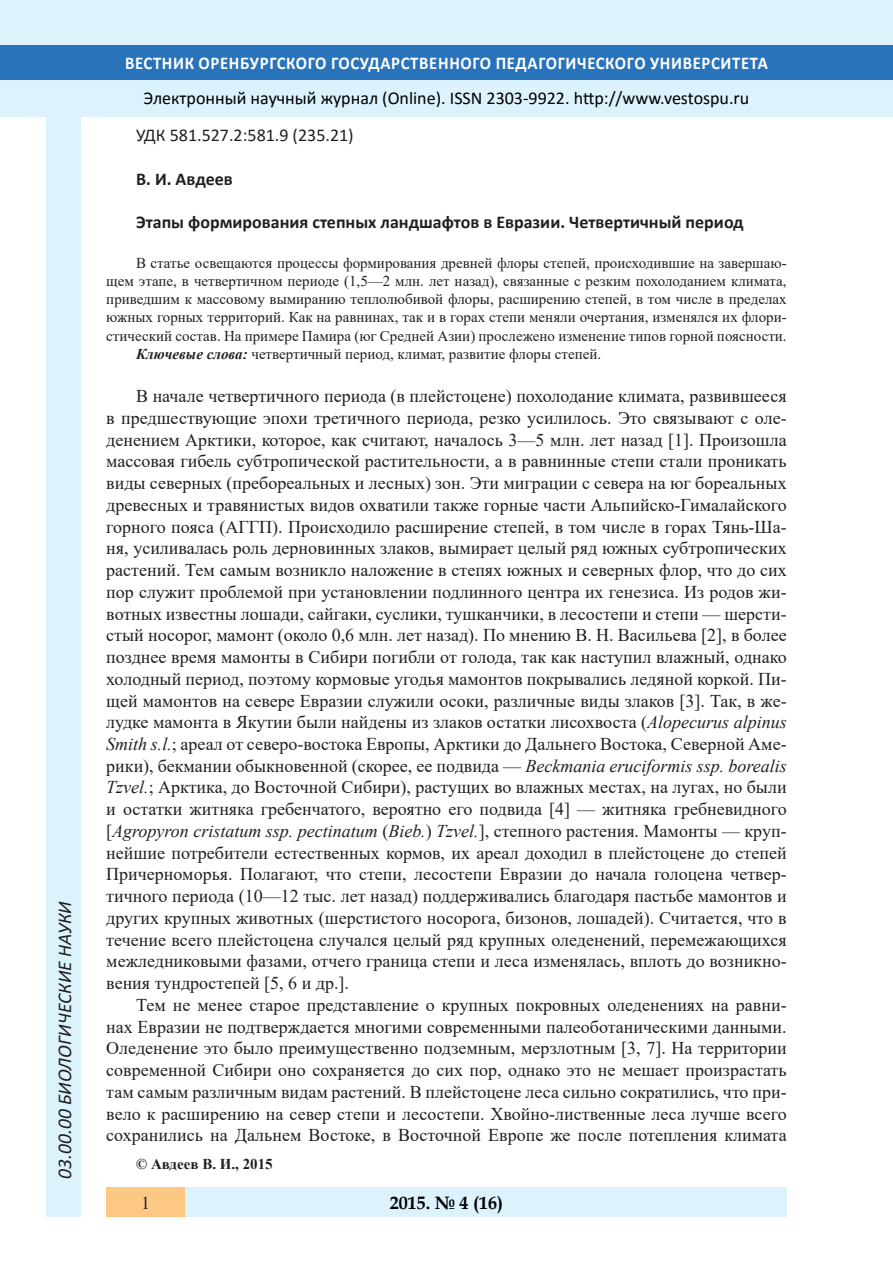
<style>
.page{position:relative;width:893px;height:1263px;background:#fff}
.page>*{position:absolute;margin:0;border:0;box-sizing:border-box;transform-origin:0 0}
.t1{font:italic 19.5px "Calibri";color:#231f20}
.Стиль2{font:18px/21.8px "Times New Roman";color:#231f20;text-align:justify}
.Заголовок_2{font:700 18px "Calibri";color:#231f20}
.t2{font:18px "Calibri";color:#000}
.t3{font:700 18px "Calibri";letter-spacing:.04em;color:#fff;scale:.93 1}
.Заголовок_2-2{font:18px "Calibri";color:#231f20}
.t4{font:700 18px "Book Antiqua";color:#000}
.литература{font:15px/18.1px "Times New Roman";color:#231f20;text-align:justify}
.Стиль2-2{font:700 15px "Times New Roman";color:#231f20}
.s1{font-weight:700;font-style:italic}
.s2{font-style:italic}
</style>
<div class="page">
<div style="left:0;top:0;width:893px;height:116px;background:#dcf2fc"></div>
<div style="left:0;top:45px;width:893px;height:34px;background:#2873ba"></div>
<div style="left:47px;top:116px;width:34px;height:1101px;background:#dcf2fc"></div>
<div style="left:106px;top:1188px;width:681px;height:29px;background:#dcf2fc"></div>
<div style="left:106px;top:1188px;width:79px;height:29px;background:#fdc784"></div>
<p class="t1" style="left:51px;top:1179px;width:279px;rotate:-90deg">03.00.00 БИОЛОГИЧЕСКИЕ НАУКИ</p>
<p class="t3" style="left:125px;top:50px;width:693px">ВЕСТНИК ОРЕНБУРГСКОГО ГОСУДАРСТВЕННОГО ПЕДАГОГИЧЕСКОГО УНИВЕРСИТЕТА</p>
<p class="t2" style="left:144px;top:85px;width:607px">Электронный научный журнал (Online). ISSN 2303-9922. http://www.vestospu.ru</p>
<p class="Заголовок_2-2" style="left:136px;top:123px;width:219px">УДК 581.527.2:581.9 (235.21)</p>
<p class="Заголовок_2" style="left:136px;top:166px;width:98px">В. И. Авдеев</p>
<p class="Заголовок_2" style="left:136px;top:209px;width:609px">Этапы формирования степных ландшафтов в Евразии. Четвертичный период</p>
<p class="литература" style="left:106px;top:253px;width:682px;text-indent:30px">В статье освещаются процессы формирования древней флоры степей, происходившие на завершаю&shy;щем этапе, в четвертичном периоде (1,5—2 млн. лет назад), связанные с резким похолоданием климата, приведшим к массовому вымиранию теплолюбивой флоры, расширению степей, в том числе в пределах южных горных территорий. Как на равнинах, так и в горах степи меняли очертания, изменялся их флори&shy;стический состав. На примере Памира (юг Средней Азии) прослежено изменение типов горной поясности.</p>
<p class="литература" style="left:136px;top:344px;width:467px"><span class="s1">Ключевые слова:</span> четвертичный период, климат, развитие флоры степей.</p>
<p class="Стиль2" style="left:106px;top:385px;width:682px;text-indent:30px">В начале четвертичного периода (в плейстоцене) похолодание климата, развившееся в предшествующие эпохи третичного периода, резко усилилось. Это связывают с оле&shy;денением Арктики, которое, как считают, началось 3—5 млн. лет назад [1]. Произошла массовая гибель субтропической растительности, а в равнинные степи стали проникать виды северных (пребореальных и лесных) зон. Эти миграции с севера на юг бореальных древесных и травянистых видов охватили также горные части Альпийско-Гималайского горного пояса (АГГП). Происходило расширение степей, в том числе в горах Тянь-Ша&shy;ня, усиливалась роль дерновинных злаков, вымирает целый ряд южных субтропических растений. Тем самым возникло наложение в степях южных и северных флор, что до сих пор служит проблемой при установлении подлинного центра их генезиса. Из родов жи&shy;вотных известны лошади, сайгаки, суслики, тушканчики, в лесостепи и степи — шерсти&shy;стый носорог, мамонт (около 0,6 млн. лет назад). По мнению В. Н. Васильева [2], в более позднее время мамонты в Сибири погибли от голода, так как наступил влажный, однако холодный период, поэтому кормовые угодья мамонтов покрывались ледяной коркой. Пи&shy;щей мамонтов на севере Евразии служили осоки, различные виды злаков [3]. Так, в же&shy;лудке мамонта в Якутии были найдены из злаков остатки лисохвоста (<span class="s2">Alopecurus alpinus Smith s.l.</span>; ареал от северо-востока Европы, Арктики до Дальнего Востока, Северной Аме&shy;рики), бекмании обыкновенной (скорее, ее подвида — <span class="s2">Beckmania eruciformis ssp. borealis Tzvel.</span>; Арктика, до Восточной Сибири), растущих во влажных местах, на лугах, но были и остатки житняка гребенчатого, вероятно его подвида [4] — житняка гребневидного [<span class="s2">Agropyron cristatum ssp. pectinatum</span> (<span class="s2">Bieb.</span>) <span class="s2">Tzvel.</span>], степного растения. Мамонты — круп&shy;нейшие потребители естественных кормов, их ареал доходил в плейстоцене до степей Причерноморья. Полагают, что степи, лесостепи Евразии до начала голоцена четвер&shy;тичного периода (10—12 тыс. лет назад) поддерживались благодаря пастьбе мамонтов и других крупных животных (шерстистого носорога, бизонов, лошадей). Считается, что в течение всего плейстоцена случался целый ряд крупных оледенений, перемежающихся межледниковыми фазами, отчего граница степи и леса изменялась, вплоть до возникно&shy;вения тундростепей [5, 6 и др.].</p>
<p class="Стиль2" style="left:106px;top:993px;width:682px;text-indent:30px">Тем не менее старое представление о крупных покровных оледенениях на равни&shy;нах Евразии не подтверждается многими современными палеоботаническими данными.<br>Оледенение это было преимущественно подземным, мерзлотным [3, 7]. На территории современной Сибири оно сохраняется до сих пор, однако это не мешает произрастать там самым различным видам растений. В плейстоцене леса сильно сократились, что при&shy;вело к расширению на север степи и лесостепи. Хвойно-лиственные леса лучше всего сохранились на Дальнем Востоке, в Восточной Европе же после потепления климата</p>
<p class="Стиль2-2" style="left:136px;top:1153px;width:138px">© Авдеев В. И., 2015</p>
<p class="Стиль2" style="left:141px;top:1191px;width:10px">1</p>
<p class="t4" style="left:390px;top:1190px;width:115px">2015. № 4 (16)</p>
</div>
